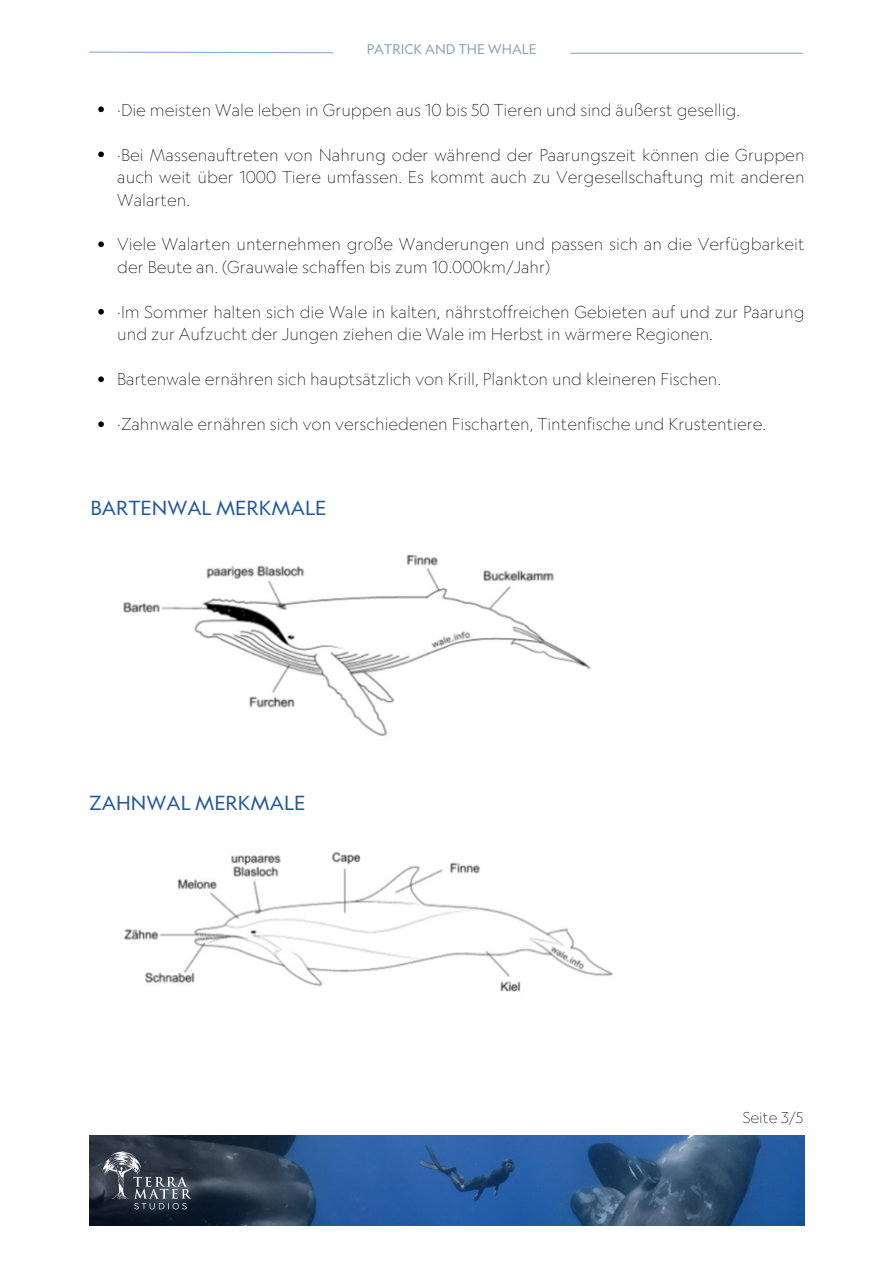
<style>
.page{position:relative;width:893px;height:1264px;background:#fff}
.page>*{position:absolute;margin:0;border:0;box-sizing:border-box;transform-origin:0 0}
.t1{font:19.5px "Geograph";color:#23599e}
.t2{font:100 16.5px/22.5px "Geograph";color:#000}
.t3{font:100 15px "Geograph";color:#000}
.t4{font:13.5px "Geograph";color:#124986}
</style>
<div class="page">
<img style="left:219px;top:1135px;width:585px;height:90px">
<img style="left:89px;top:1135px;width:130px;height:91px">
<img style="left:123px;top:554px;width:468px;height:182px">
<img style="left:124px;top:852px;width:489px;height:140px">
<svg style="left:98px;top:106px;width:6px;height:6px"></svg>
<svg style="left:98px;top:151px;width:6px;height:6px"></svg>
<svg style="left:98px;top:241px;width:6px;height:6px"></svg>
<svg style="left:98px;top:309px;width:6px;height:5px"></svg>
<svg style="left:98px;top:376px;width:6px;height:6px"></svg>
<svg style="left:98px;top:421px;width:6px;height:6px"></svg>
<svg style="left:89px;top:51px;width:245px;height:3px"></svg>
<hr style="left:570px;top:53px;width:232px;height:1px;background:#23599e">
<p class="t4" style="left:366px;top:40px;width:171px">PATRICK AND THE WHALE</p>
<p class="t2" style="left:117px;top:98px;width:624px">·Die meisten Wale leben in Gruppen aus 10 bis 50 Tieren und sind äußerst gesellig.</p>
<p class="t2" style="left:117px;top:143px;width:688px;text-align:justify">·Bei Massenauftreten von Nahrung oder während der Paarungszeit können die Gruppen auch weit über 1000 Tiere umfassen. Es kommt auch zu Vergesellschaftung mit anderen Walarten.</p>
<p class="t2" style="left:117px;top:233px;width:688px">Viele Walarten unternehmen große Wanderungen und passen sich an die Verfügbarkeit der Beute an. (Grauwale schaffen bis zum 10.000km/Jahr)</p>
<p class="t2" style="left:117px;top:300px;width:688px">·Im Sommer halten sich die Wale in kalten, nährstoffreichen Gebieten auf und zur Paarung und zur Aufzucht der Jungen ziehen die Wale im Herbst in wärmere Regionen.</p>
<p class="t2" style="left:117px;top:368px;width:605px">Bartenwale ernähren sich hauptsätzlich von Krill, Plankton und kleineren Fischen.</p>
<p class="t2" style="left:117px;top:413px;width:650px">·Zahnwale ernähren sich von verschiedenen Fischarten, Tintenfische und Krustentiere.</p>
<p class="t1" style="left:90px;top:494px;width:237px">BARTENWAL MERKMALE</p>
<p class="t1" style="left:89px;top:790px;width:217px">ZAHNWAL MERKMALE</p>
<p class="t3" style="left:742px;top:1107px;width:62px">Seite 3/5</p>
</div>
